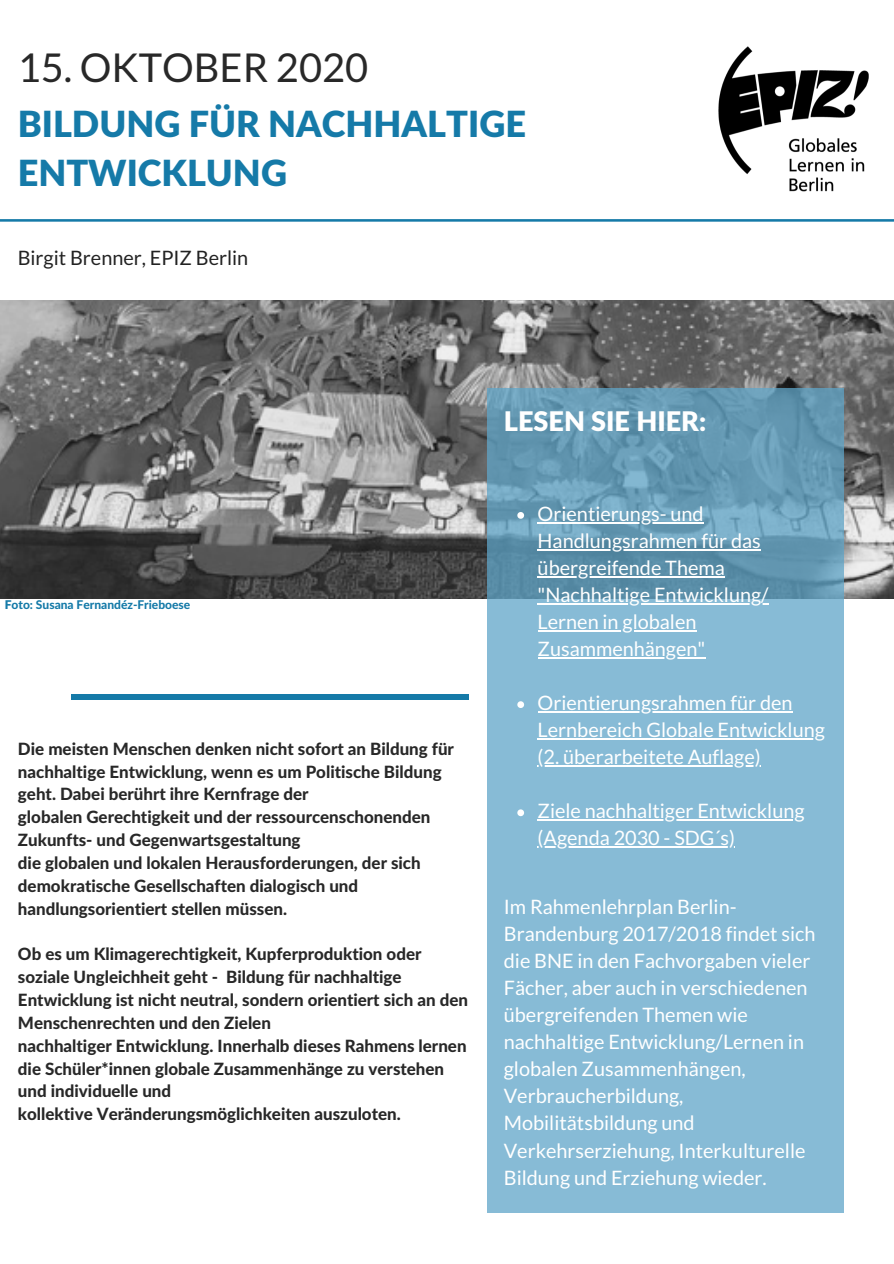
<style>
.page{position:relative;width:894px;height:1264px;background:#fff}
.page>*{position:absolute;margin:0;border:0;box-sizing:border-box;transform-origin:0 0}
.t1{font:39.75px "Lato";color:#282828}
.t2{font:900 36px/49.5px "Lato Latin";color:#157aa8}
.t3{font:900 27px "Lato Latin";color:#fff}
.t4{font:19.8px/27px "Lato";color:#fff}
.t5{font:19.8px "Lato";color:#222}
.t6{font:800 16.95px/22.8px "Lato Latin";color:#282828}
.t7{font:800 12px "Lato Latin";color:#157aa8}
.s1{font-weight:900}
</style>
<div class="page">
<svg style="left:0;top:219px;width:893px;height:3px;background:#378db4"></svg>
<img style="left:0;top:300px;width:893px;height:299px">
<div style="left:71px;top:694px;width:398px;height:6px;background:#157aa8"></div>
<svg style="left:487px;top:388px;width:356px;height:824px;background:#7eb2cd"></svg>
<svg style="left:517px;top:512px;width:7px;height:7px"></svg>
<hr style="left:537px;top:522px;width:166px;height:1px;background:#fff">
<hr style="left:537px;top:549px;width:223px;height:1px;background:#fff">
<hr style="left:537px;top:576px;width:187px;height:1px;background:#fff">
<hr style="left:537px;top:603px;width:231px;height:1px;background:#fff">
<hr style="left:537px;top:630px;width:159px;height:1px;background:#fff">
<hr style="left:537px;top:657px;width:168px;height:1px;background:#fff">
<svg style="left:517px;top:701px;width:7px;height:7px"></svg>
<hr style="left:537px;top:711px;width:255px;height:1px;background:#fff">
<hr style="left:537px;top:738px;width:287px;height:1px;background:#fff">
<hr style="left:537px;top:765px;width:223px;height:1px;background:#fff">
<svg style="left:517px;top:809px;width:7px;height:7px"></svg>
<hr style="left:537px;top:819px;width:267px;height:1px;background:#fff">
<hr style="left:537px;top:846px;width:197px;height:1px;background:#fff">
<img style="left:718px;top:46px;width:151px;height:146px">
<h1 class="t1" style="left:18px;top:43px;width:352px">15. OKTOBER 2020</h1>
<h2 class="t2" style="left:18px;top:101px;width:509px">BILDUNG FÜR NACHHALTIGE<br>ENTWICKLUNG</h2>
<p class="t5" style="left:18px;top:245px;width:232px">Birgit Brenner, EPIZ Berlin</p>
<p class="t7" style="left:5px;top:599px;width:187px"><span class="s1">F</span>oto: Susana Fernandéz-Frieboese</p>
<p class="t6" style="left:18px;top:738px;width:437px">Die meisten Menschen denken nicht sofort an Bildung für nachhaltige Entwicklung, wenn es um Politische Bildung geht. Dabei berührt ihre Kernfrage der<br>globalen Gerechtigkeit und der ressourcenschonenden Zukunfts- und Gegenwartsgestaltung<br>die globalen und lokalen Herausforderungen, der sich demokratische Gesellschaften dialogisch und handlungsorientiert stellen müssen.</p>
<p class="t6" style="left:18px;top:943px;width:451px">Ob es um Klimagerechtigkeit, Kupferproduktion oder soziale Ungleichheit geht - Bildung für nachhaltige Entwicklung ist nicht neutral, sondern orientiert sich an den Menschenrechten und den Zielen<br>nachhaltiger Entwicklung. Innerhalb dieses Rahmens lernen die Schüler*innen globale Zusammenhänge zu verstehen und individuelle und<br>kollektive Veränderungsmöglichkeiten auszuloten.</p>
<h3 class="t3" style="left:503px;top:409px;width:204px">LESEN SIE HIER:</h3>
<p class="t4" style="left:537px;top:500px;width:232px">Orientierungs- und<br>Handlungsrahmen für das übergreifende Thema "Nachhaltige Entwicklung/<br>Lernen in globalen<br>Zusammenhängen"</p>
<p class="t4" style="left:537px;top:689px;width:289px">Orientierungsrahmen für den<br>Lernbereich Globale Entwicklung (2. überarbeitete Auflage)</p>
<p class="t4" style="left:537px;top:797px;width:268px">Ziele nachhaltiger Entwicklung (Agenda 2030 - SDG´s)</p>
<p class="t4" style="left:503px;top:893px;width:313px">Im Rahmenlehrplan Berlin-<br>Brandenburg 2017/2018 findet sich die BNE in den Fachvorgaben vieler<br>Fächer, aber auch in verschiedenen übergreifenden Themen wie nachhaltige Entwicklung/Lernen in globalen Zusammenhängen,<br>Verbraucherbildung,<br>Mobilitätsbildung und<br>Verkehrserziehung, Interkulturelle<br>Bildung und Erziehung wieder.</p>
</div>
